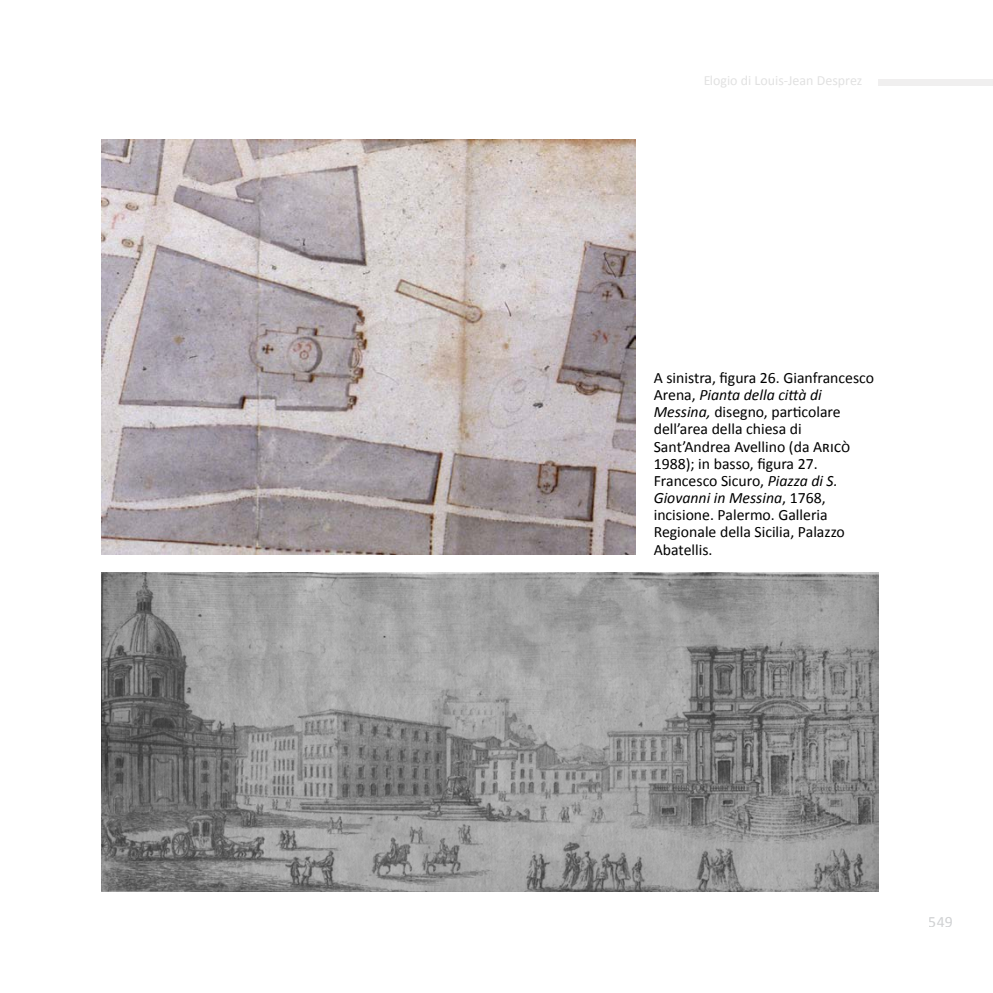
<style>
.page{position:relative;width:993px;height:993px;background:#fff}
.page>*{position:absolute;margin:0;border:0;box-sizing:border-box;transform-origin:0 0}
.t1{font:15.75px/17.2px "Calibri";color:#000}
.t2{font:15.75px "Calibri";color:#a9abae}
.t3{font:14px "Calibri";color:#c9c9c9}
.s1{font-style:italic}
</style>
<div class="page">
<div style="left:878px;top:79px;width:114px;height:6px;background:#f0efef"></div>
<img style="left:102px;top:139px;width:533px;height:415px">
<img style="left:102px;top:572px;width:776px;height:318px">
<p class="t3" style="left:702px;top:71px;width:161px">Elogio di Louis-Jean Desprez</p>
<p class="t1" style="left:653px;top:368px;width:222px">A sinistra, figura 26. Gianfrancesco<br>Arena, <span class="s1">Pianta della città di<br>Messina,</span> disegno, particolare dell’area della chiesa di<br>Sant’Andrea Avellino (da Aricò<br>1988); in basso, figura 27.<br>Francesco Sicuro, <span class="s1">Piazza di S.<br>Giovanni in Messina</span>, 1768, incisione. Palermo. Galleria<br>Regionale della Sicilia, Palazzo<br>Abatellis.</p>
<p class="t2" style="left:928px;top:910px;width:25px">549</p>
</div>
